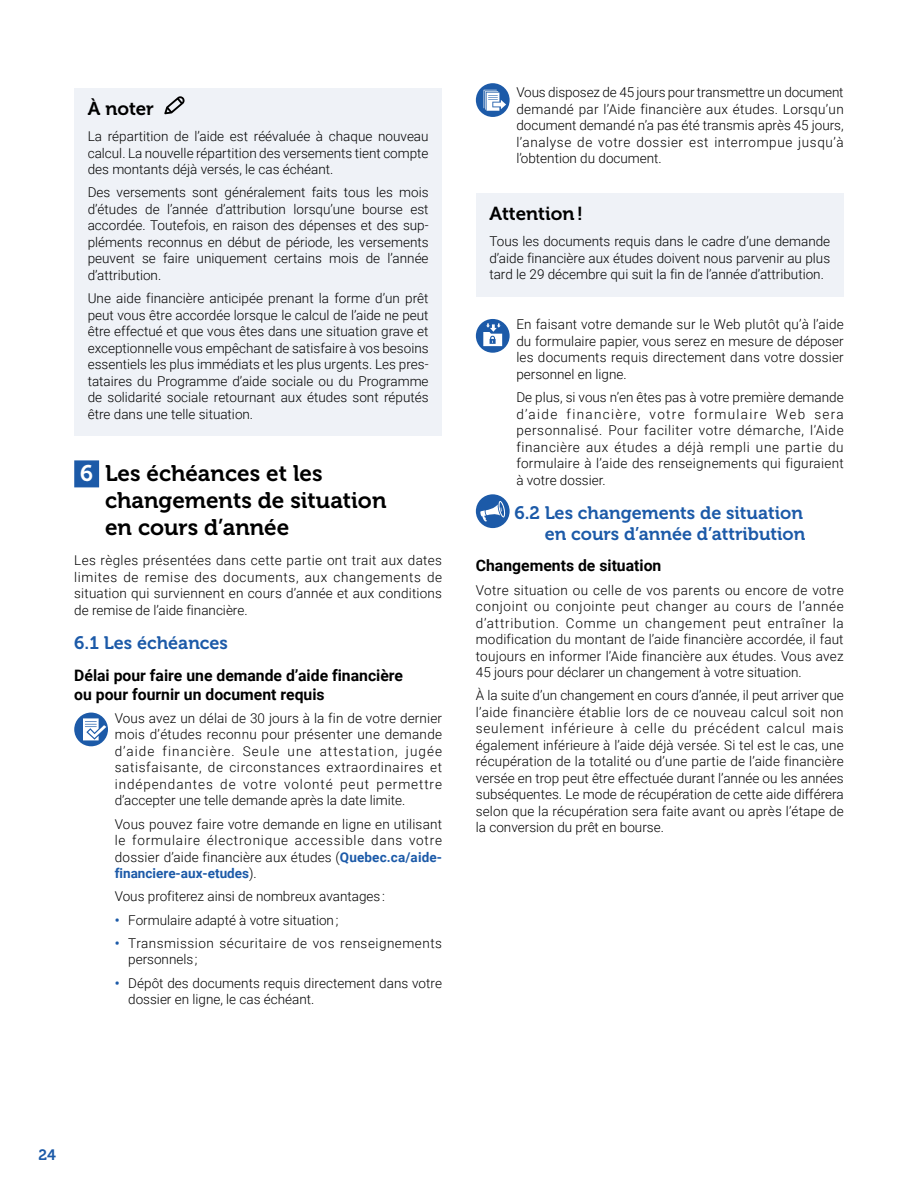
<style>
.page{position:relative;width:918px;height:1188px;background:#fff}
.page>*{position:absolute;margin:0;border:0;box-sizing:border-box;transform-origin:0 0}
.t1{font:22.5px/27px "Museo 700";color:#000}
.t2{font:18.75px "Museo 700";color:#000}
.t3{font:18px/21px "Museo 700";color:#1c5aa8;text-align:right}
.t4{font:700 15.75px/18.9px "Roboto";color:#000}
.t5{font:15px "Museo 700";color:#1c5aa8}
.t6{font:300 13.5px/16.5px "Roboto";color:#000;text-align:justify}
.t7{font:300 13.5px/16.5px "Roboto";letter-spacing:.04em;color:#000}
.s1{color:#fff}
.s2{font-weight:700;color:#1c5aa8}
</style>
<div class="page">
<div style="left:74px;top:88px;width:368px;height:45px;background:#eff2f7"></div>
<div style="left:74px;top:121px;width:368px;height:70px;background:#eff2f7"></div>
<div style="left:74px;top:177px;width:368px;height:120px;background:#eff2f7"></div>
<div style="left:74px;top:283px;width:368px;height:153px;background:#eff2f7"></div>
<div style="left:74px;top:460px;width:25px;height:27px;background:#1c5aa8"></div>
<div style="left:476px;top:194px;width:368px;height:44px;background:#eff2f7"></div>
<div style="left:476px;top:226px;width:368px;height:70px;background:#eff2f7"></div>
<div style="left:476px;top:494px;width:34px;height:34px;background:#1c5aa8;border-radius:50%"></div>
<svg style="left:480px;top:501px;width:26px;height:20px"></svg>
<svg style="left:164px;top:96px;width:21px;height:18px"></svg>
<div style="left:74px;top:713px;width:34px;height:33px;background:#1c5aa8;border-radius:50%"></div>
<svg style="left:83px;top:718px;width:23px;height:22px"></svg>
<svg style="left:476px;top:83px;width:34px;height:34px"></svg>
<svg style="left:484px;top:90px;width:22px;height:21px"></svg>
<svg style="left:476px;top:319px;width:34px;height:34px"></svg>
<svg style="left:483px;top:323px;width:19px;height:23px"></svg>
<p class="t2" style="left:88px;top:98px;width:68px">À noter</p>
<p class="t6" style="left:88px;top:127px;width:342px">La répartition de l’aide est réévaluée à chaque nouveau calcul. La nouvelle répartition des versements tient compte des montants déjà versés, le cas échéant.</p>
<p class="t6" style="left:88px;top:184px;width:342px">Des versements sont généralement faits tous les mois d’études de l’année d’attribution lorsqu’une bourse est accordée. Toutefois, en raison des dépenses et des sup&shy;pléments reconnus en début de période, les versements peuvent se faire uniquement certains mois de l’année d’attribution.</p>
<p class="t6" style="left:88px;top:289px;width:342px">Une aide financière anticipée prenant la forme d’un prêt peut vous être accordée lorsque le calcul de l’aide ne peut être effectué et que vous êtes dans une situation grave et exceptionnelle vous empêchant de satisfaire à vos besoins essentiels les plus immédiats et les plus urgents. Les pres&shy;tataires du Programme d’aide sociale ou du Programme de solidarité sociale retournant aux études sont réputés être dans une telle situation.</p>
<h3 class="t1" style="left:105px;top:460px;width:283px;text-indent:-25px"><span class="s1">6</span> Les échéances et les changements de situation en cours d’année</h3>
<p class="t6" style="left:74px;top:552px;width:369px">Les règles présentées dans cette partie ont trait aux dates limites de remise des documents, aux changements de situation qui surviennent en cours d’année et aux conditions de remise de l’aide financière.</p>
<h4 class="t3" style="left:74px;top:633px;width:155px">6.1 Les échéances</h4>
<h5 class="t4" style="left:74px;top:665px;width:330px">Délai pour faire une demande d’aide financière ou pour fournir un document requis</h5>
<p class="t6" style="left:115px;top:709px;width:329px">Vous avez un délai de 30 jours à la fin de votre dernier mois d’études reconnu pour présenter une demande d’aide financière. Seule une attestation, jugée satisfaisante, de circonstances extraordinaires et indépendantes de votre volonté peut permettre d’accepter une telle demande après la date limite.</p>
<p class="t6" style="left:115px;top:815px;width:329px">Vous pouvez faire votre demande en ligne en utilisant le formulaire électronique accessible dans votre dossier d’aide financière aux études (<span class="s2">Quebec.ca/aide&shy;financiere-aux-etudes</span>).</p>
<p class="t6" style="left:115px;top:888px;width:272px">Vous profiterez ainsi de nombreux avantages :</p>
<p class="t6" style="left:115px;top:911px;width:225px"><span class="s2">•</span> Formulaire adapté à votre situation ;</p>
<p class="t7" style="left:128px;top:934px;width:315px;text-indent:-14px"><span class="s2">•</span> Transmission sécuritaire de vos renseignements personnels ;</p>
<p class="t6" style="left:128px;top:974px;width:315px;text-indent:-14px"><span class="s2">•</span> Dépôt des documents requis directement dans votre dossier en ligne, le cas échéant.</p>
<p class="t6" style="left:516px;top:84px;width:329px">Vous disposez de 45 jours pour transmettre un document demandé par l’Aide financière aux études. Lorsqu’un document demandé n’a pas été transmis après 45 jours, l’analyse de votre dossier est interrompue jusqu’à l’obtention du document.</p>
<p class="t2" style="left:489px;top:203px;width:95px">Attention!</p>
<p class="t6" style="left:489px;top:233px;width:342px">Tous les documents requis dans le cadre d’une demande d’aide financière aux études doivent nous parvenir au plus tard le 29 décembre qui suit la fin de l’année d’attribution.</p>
<p class="t6" style="left:516px;top:316px;width:329px">En faisant votre demande sur le Web plutôt qu’à l’aide du formulaire papier, vous serez en mesure de déposer les documents requis directement dans votre dossier personnel en ligne.</p>
<p class="t6" style="left:516px;top:389px;width:329px">De plus, si vous n’en êtes pas à votre première demande d’aide financière, votre formulaire Web sera personnalisé. Pour faciliter votre démarche, l’Aide financière aux études a déjà rempli une partie du formulaire à l’aide des renseignements qui figuraient à votre dossier.</p>
<h4 class="t3" style="left:514px;top:503px;width:292px">6.2 Les changements de situation en cours d’année d’attribution</h4>
<h5 class="t4" style="left:476px;top:556px;width:187px">Changements de situation</h5>
<p class="t6" style="left:476px;top:581px;width:369px">Votre situation ou celle de vos parents ou encore de votre conjoint ou conjointe peut changer au cours de l’année d’attribution. Comme un changement peut entraîner la modification du montant de l’aide financière accordée, il faut toujours en informer l’Aide financière aux études. Vous avez 45 jours pour déclarer un changement à votre situation.</p>
<p class="t6" style="left:476px;top:687px;width:369px">À la suite d’un changement en cours d’année, il peut arriver que l’aide financière établie lors de ce nouveau calcul soit non seulement inférieure à celle du précédent calcul mais également inférieure à l’aide déjà versée. Si tel est le cas, une récupération de la totalité ou d’une partie de l’aide financière versée en trop peut être effectuée durant l’année ou les années subséquentes. Le mode de récupération de cette aide différera selon que la récupération sera faite avant ou après l’étape de la conversion du prêt en bourse.</p>
<p class="t5" style="left:39px;top:1146px;width:19px">24</p>
</div>
